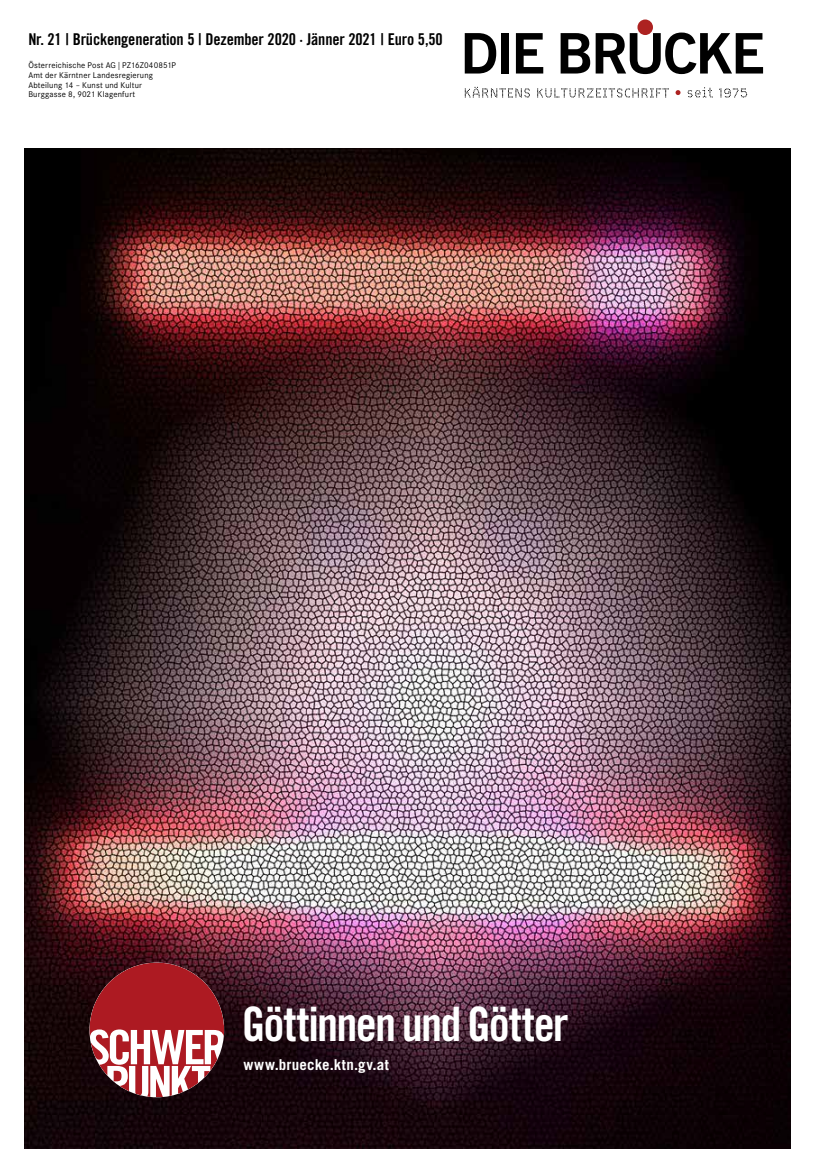
<style>
.page{position:relative;width:815px;height:1170px;background:#fff}
.page>*{position:absolute;margin:0;border:0;box-sizing:border-box;transform-origin:0 0}
.t1{font:47.5px "Trade Gothic Bold Cond Twenty";letter-spacing:-.035em;color:#fff}
.t2{font:16.25px "Trade Gothic Bold Cond Twenty";letter-spacing:-.01em;color:#000}
.t3{font:700 15px "Trade Gothic";letter-spacing:.02em;color:#fff}
.t4{font:8.12px/9.8px "Bruecke Corporate SBQ";letter-spacing:.02em;color:#000}
</style>
<div class="page">
<svg style="left:465px;top:33px;width:31px;height:40px"></svg>
<div style="left:501px;top:33px;width:8px;height:40px;background:#000"></div>
<svg style="left:516px;top:33px;width:27px;height:40px"></svg>
<svg style="left:561px;top:33px;width:29px;height:40px"></svg>
<svg style="left:596px;top:33px;width:167px;height:41px"></svg>
<div style="left:637px;top:19px;width:16px;height:16px;background:#ad2221;border-radius:50%"></div>
<svg style="left:688px;top:87px;width:59px;height:10px"></svg>
<svg style="left:676px;top:90px;width:4px;height:5px"></svg>
<svg style="left:465px;top:87px;width:204px;height:10px"></svg>
<img style="left:25px;top:149px;width:765px;height:999px">
<svg style="left:89px;top:962px;width:135px;height:135px"></svg>
<h2 class="t2" style="left:28px;top:30px;width:416px">Nr. 21 | Brückengeneration 5 | Dezember 2020 · Jänner 2021 | Euro 5,50</h2>
<p class="t4" style="left:28px;top:60px;width:149px">Österreichische Post AG | PZ16Z040851P Amt der Kärntner Landesregierung Abteilung 14 – Kunst und Kultur Burggasse 8, 9021 Klagenfurt</p>
<h1 class="t1" style="left:242px;top:995px;width:328px">Göttinnen und Götter</h1>
<h3 class="t3" style="left:244px;top:1055px;width:147px">www.bruecke.ktn.gv.at</h3>
</div>
